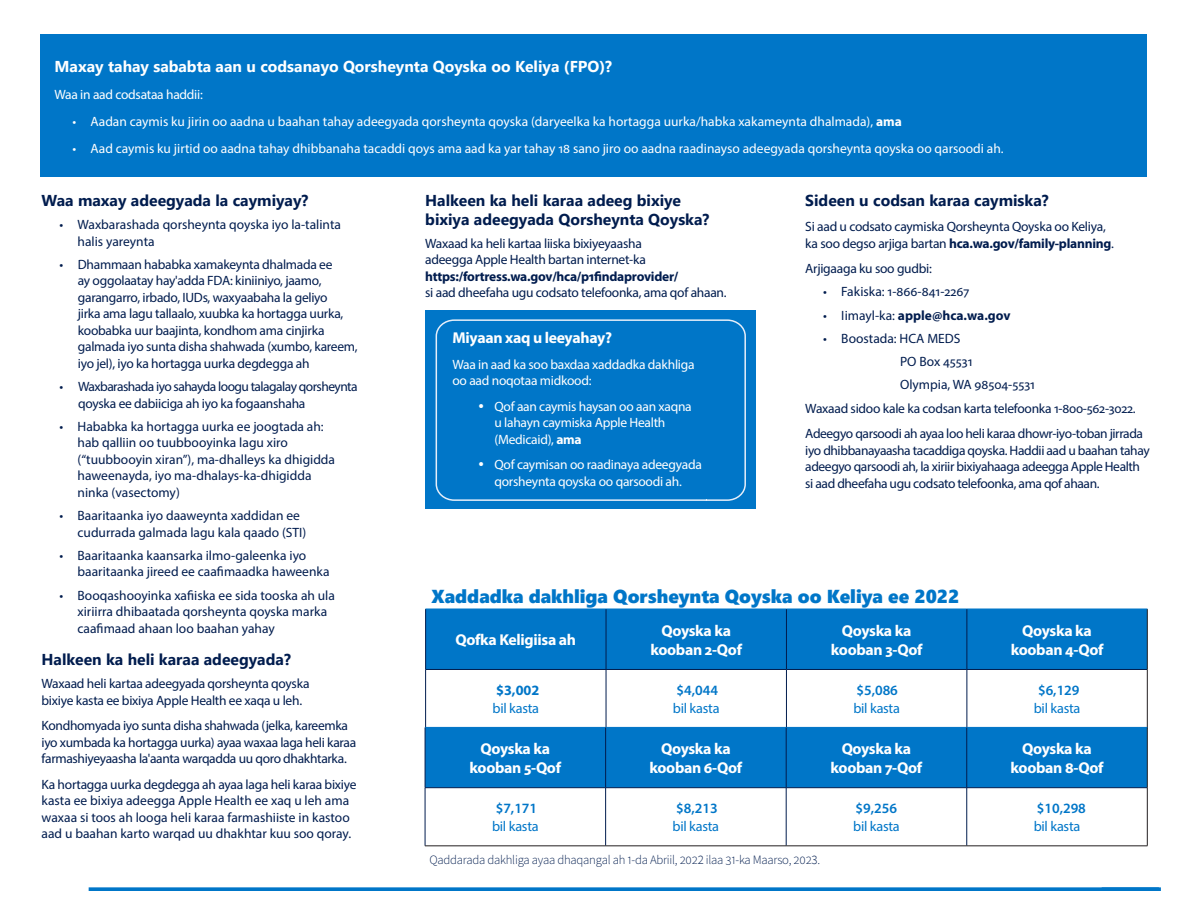
<style>
.page{position:relative;width:1188px;height:918px;background:#fff}
.page>*{position:absolute;margin:0;border:0;box-sizing:border-box;transform-origin:0 0}
.t1{font:18.75px "Segoe UI Black";color:#0076c8}
.t2{font:700 15.75px/18.9px "Myriad Pro";letter-spacing:-.02em;color:#fff;text-align:center}
.Heading_1{font:700 15.75px/18.8px "Segoe UI";color:#001c4e}
.Heading_2{font:700 15.75px "Segoe UI";color:#fff}
.Heading_2-2{font:700 15.75px "Segoe UI";color:#001c4e}
.t3{font:14.25px/17.9px "Myriad Pro";letter-spacing:-.02em;color:#0076c8}
.Bullets{font:13.5px/16.5px "Myriad Pro";letter-spacing:-.02em;color:#001c4e}
.Bullets-2{font:13.5px/16.5px "Myriad Pro";color:#001c4e}
.t4{font:13.5px/16.5px "Myriad Pro";letter-spacing:-.005em;color:#fff}
.Bullets-3{font:13.5px/16.5px "Myriad Pro";letter-spacing:-.04em;color:#001c4e}
.t5{font:700 13.5px "Myriad Pro";color:#001c4e}
.t6{font:300 12.75px "Source Sans Pro";letter-spacing:-.02em;color:#001c4e}
.s1{font-weight:700}
.s2{font-weight:400}
.s3{font-weight:600}
</style>
<div class="page">
<div style="left:425px;top:310px;width:331px;height:198px;background:#0076c8"></div>
<div style="left:40px;top:35px;width:1108px;height:142px;background:#0076c8"></div>
<div style="left:426px;top:610px;width:721px;height:59px;background:#0076c8"></div>
<hr style="left:425px;top:609px;width:181px;height:1px;background:#0076c8">
<hr style="left:606px;top:609px;width:180px;height:1px;background:#0076c8">
<hr style="left:786px;top:609px;width:181px;height:1px;background:#0076c8">
<hr style="left:967px;top:609px;width:180px;height:1px;background:#0076c8">
<hr style="left:425px;top:609px;width:1px;height:60px;background:#001c4e">
<hr style="left:606px;top:609px;width:1px;height:60px;background:#001c4e">
<hr style="left:786px;top:609px;width:1px;height:60px;background:#001c4e">
<hr style="left:967px;top:609px;width:1px;height:60px;background:#001c4e">
<hr style="left:425px;top:669px;width:181px;height:1px;background:#001c4e">
<hr style="left:425px;top:670px;width:1px;height:58px;background:#001c4e">
<hr style="left:606px;top:669px;width:180px;height:1px;background:#001c4e">
<hr style="left:606px;top:670px;width:1px;height:58px;background:#001c4e">
<hr style="left:786px;top:669px;width:181px;height:1px;background:#001c4e">
<hr style="left:786px;top:670px;width:1px;height:58px;background:#001c4e">
<hr style="left:967px;top:669px;width:180px;height:1px;background:#001c4e">
<hr style="left:967px;top:670px;width:1px;height:58px;background:#001c4e">
<hr style="left:1147px;top:609px;width:1px;height:60px;background:#231f20">
<hr style="left:1147px;top:669px;width:1px;height:59px;background:#231f20">
<div style="left:426px;top:728px;width:721px;height:59px;background:#0076c8"></div>
<hr style="left:425px;top:787px;width:181px;height:1px;background:#001c4e">
<hr style="left:606px;top:787px;width:180px;height:1px;background:#001c4e">
<hr style="left:786px;top:787px;width:181px;height:1px;background:#001c4e">
<hr style="left:967px;top:787px;width:180px;height:1px;background:#001c4e">
<hr style="left:425px;top:727px;width:181px;height:1px;background:#0076c8">
<hr style="left:606px;top:727px;width:180px;height:1px;background:#0076c8">
<hr style="left:786px;top:727px;width:181px;height:1px;background:#0076c8">
<hr style="left:967px;top:727px;width:181px;height:1px;background:#0076c8">
<hr style="left:425px;top:728px;width:1px;height:60px;background:#001c4e">
<hr style="left:605px;top:728px;width:1px;height:60px;background:#001c4e">
<hr style="left:786px;top:728px;width:1px;height:60px;background:#001c4e">
<hr style="left:966px;top:728px;width:1px;height:60px;background:#001c4e">
<hr style="left:425px;top:788px;width:1px;height:58px;background:#001c4e">
<hr style="left:605px;top:788px;width:1px;height:58px;background:#001c4e">
<hr style="left:786px;top:788px;width:1px;height:58px;background:#001c4e">
<hr style="left:966px;top:788px;width:1px;height:58px;background:#001c4e">
<hr style="left:1147px;top:728px;width:1px;height:60px;background:#231f20">
<hr style="left:1147px;top:788px;width:1px;height:58px;background:#231f20">
<hr style="left:425px;top:846px;width:181px;height:1px;background:#231f20">
<hr style="left:606px;top:846px;width:180px;height:1px;background:#231f20">
<hr style="left:786px;top:846px;width:181px;height:1px;background:#231f20">
<hr style="left:967px;top:846px;width:181px;height:1px;background:#231f20">
<svg style="left:89px;top:887px;width:1072px;height:4px;background:#1681cc"></svg>
<svg style="left:435px;top:319px;width:311px;height:182px"></svg>
<p class="Heading_2" style="left:55px;top:52px;width:559px">Maxay tahay sababta aan u codsanayo Qorsheynta Qoyska oo Keliya (FPO)?</p>
<p class="t4" style="left:55px;top:86px;width:150px">Waa in aad codsataa haddii:</p>
<p class="t4" style="left:73px;top:113px;width:831px">• Aadan caymis ku jirin oo aadna u baahan tahay adeegyada qorsheynta qoyska (daryeelka ka hortagga uurka/habka xakameynta dhalmada), <span class="s1">ama</span></p>
<p class="t4" style="left:73px;top:140px;width:933px">• Aad caymis ku jirtid oo aadna tahay dhibbanaha tacaddi qoys ama aad ka yar tahay 18 sano jiro oo aadna raadinayso adeegyada qorsheynta qoyska oo qarsoodi ah.</p>
<p class="Heading_2-2" style="left:42px;top:185px;width:268px">Waa maxay adeegyada la caymiyay?</p>
<p class="Bullets-2" style="left:78px;top:216px;width:265px;text-indent:-18px">• Waxbarashada qorsheynta qoyska iyo la-talinta halis yareynta</p>
<p class="Bullets" style="left:78px;top:256px;width:281px;text-indent:-18px">• Dhammaan hababka xamakeynta dhalmada ee<br>ay oggolaatay hay'adda FDA: kiniiniyo, jaamo, garangarro, irbado, IUDs, waxyaabaha la geliyo<br>jirka ama lagu tallaalo, xuubka ka hortagga uurka, koobabka uur baajinta, kondhom ama cinjirka galmada iyo sunta disha shahwada (xumbo, kareem, iyo jel), iyo ka hortagga uurka degdegga ah</p>
<p class="Bullets-3" style="left:78px;top:378px;width:281px;text-indent:-19px">• Waxbarashada iyo sahayda loogu talagalay qorsheynta qoyska ee dabiiciga ah iyo ka fogaanshaha</p>
<p class="Bullets-2" style="left:78px;top:418px;width:259px;text-indent:-18px">• Hababka ka hortagga uurka ee joogtada ah: hab qalliin oo tuubbooyinka lagu xiro (“tuubbooyin xiran”), ma-dhalleys ka dhigidda haweenayda, iyo ma-dhalays-ka-dhigidda ninka (vasectomy)</p>
<p class="Bullets-2" style="left:78px;top:507px;width:230px;text-indent:-18px">• Baaritaanka iyo daaweynta xaddidan ee cudurrada galmada lagu kala qaado (STI)</p>
<p class="Bullets-2" style="left:78px;top:547px;width:254px;text-indent:-18px">• Baaritaanka kaansarka ilmo-galeenka iyo baaritaanka jireed ee caafimaadka haweenka</p>
<p class="Bullets-2" style="left:78px;top:587px;width:259px;text-indent:-18px">• Booqashooyinka xafiiska ee sida tooska ah ula xiriirra dhibaatada qorsheynta qoyska marka caafimaad ahaan loo baahan yahay</p>
<p class="Heading_2-2" style="left:42px;top:644px;width:251px">Halkeen ka heli karaa adeegyada?</p>
<p class="Bullets" style="left:42px;top:675px;width:269px">Waxaad heli kartaa adeegyada qorsheynta qoyska bixiye kasta ee bixiya Apple Health ee xaqa u leh.</p>
<p class="Bullets" style="left:42px;top:717px;width:316px">Kondhomyada iyo sunta disha shahwada (jelka, kareemka iyo xumbada ka hortagga uurka) ayaa waxaa laga heli karaa farmashiyeyaasha la'aanta warqadda uu qoro dhakhtarka.</p>
<p class="Bullets-2" style="left:42px;top:776px;width:316px">Ka hortagga uurka degdegga ah ayaa laga heli karaa bixiye kasta ee bixiya adeegga Apple Health ee xaq u leh ama waxaa si toos ah looga heli karaa farmashiiste in kastoo aad u baahan karto warqad uu dhakhtar kuu soo qoray.</p>
<p class="Heading_1" style="left:425px;top:190px;width:286px">Halkeen ka heli karaa adeeg bixiye bixiya adeegyada Qorsheynta Qoyska?</p>
<p class="Bullets" style="left:425px;top:235px;width:303px">Waxaad ka heli kartaa liiska bixiyeyaasha<br>adeegga Apple Health bartan internet-ka <span class="s1">https:/fortress.wa.gov/hca/p1findaprovider/<br></span>si aad dheefaha ugu codsato telefoonka, ama qof ahaan.</p>
<p class="t2" style="left:453px;top:328px;width:161px">Miyaan xaq u leeyahay?</p>
<p class="t4" style="left:453px;top:356px;width:244px">Waa in aad ka soo baxdaa xaddadka dakhliga oo aad noqotaa midkood:</p>
<p class="t4" style="left:495px;top:398px;width:199px;text-indent:-16px">• Qof aan caymis haysan oo aan xaqna u lahayn caymiska Apple Health (Medicaid), <span class="s1">ama</span></p>
<p class="t4" style="left:478px;top:456px;width:225px;text-align:center">• Qof caymisan oo raadinaya adeegyada qorsheynta qoyska oo qarsoodi ah.</p>
<p class="Heading_1" style="left:805px;top:189px;width:245px">Sideen u codsan karaa caymiska?</p>
<p class="Bullets" style="left:805px;top:218px;width:310px">Si aad u codsato caymiska Qorsheynta Qoyska oo Keliya, ka soo degso arjiga bartan <span class="s1">hca.wa.gov/family-planning</span>.</p>
<p class="Bullets" style="left:805px;top:260px;width:128px">Arjigaaga ku soo gudbi:</p>
<p class="Bullets-2" style="left:823px;top:283px;width:148px">• Fakiska: 1-866-841-2267</p>
<p class="t5" style="left:823px;top:306px;width:189px"><span class="s2">• Iimayl-ka:</span> apple@hca.wa.gov</p>
<p class="Bullets-2" style="left:823px;top:330px;width:139px">• Boostada: HCA MEDS</p>
<p class="Bullets-2" style="left:900px;top:353px;width:74px">PO Box 45531</p>
<p class="Bullets-2" style="left:900px;top:376px;width:137px">Olympia, WA 98504-5531</p>
<p class="Bullets" style="left:805px;top:400px;width:332px">Waxaad sidoo kale ka codsan karta telefoonka 1-800-562-3022.</p>
<p class="Bullets" style="left:805px;top:425px;width:346px">Adeegyo qarsoodi ah ayaa loo heli karaa dhowr-iyo-toban jirrada iyo dhibbanayaasha tacaddiga qoyska. Haddii aad u baahan tahay adeegyo qarsoodi ah, la xiriir bixiyahaaga adeegga Apple Health si aad dheefaha ugu codsato telefoonka, ama qof ahaan.</p>
<p class="t1" style="left:432px;top:583px;width:529px">Xaddadka dakhliga Qorsheynta Qoyska oo Keliya ee 2022</p>
<p class="t2" style="left:456px;top:630px;width:122px">Qofka Keligiisa ah</p>
<p class="t2" style="left:650px;top:620px;width:93px">Qoyska ka kooban 2-Qof</p>
<p class="t2" style="left:831px;top:620px;width:93px">Qoyska ka kooban 3-Qof</p>
<p class="t2" style="left:1011px;top:620px;width:94px">Qoyska ka kooban 4-Qof</p>
<p class="t3" style="left:493px;top:681px;width:48px"><span class="s1">$3,002 </span>bil kasta</p>
<p class="t3" style="left:673px;top:681px;width:48px"><span class="s3">$4,044 </span>bil kasta</p>
<p class="t3" style="left:853px;top:681px;width:48px"><span class="s3">$5,086 </span>bil kasta</p>
<p class="t3" style="left:1034px;top:681px;width:48px"><span class="s3">$6,129 </span>bil kasta</p>
<p class="t2" style="left:470px;top:739px;width:93px">Qoyska ka kooban 5-Qof</p>
<p class="t2" style="left:649px;top:739px;width:94px">Qoyska ka kooban 6-Qof</p>
<p class="t2" style="left:831px;top:739px;width:93px">Qoyska ka kooban 7-Qof</p>
<p class="t2" style="left:1011px;top:739px;width:94px">Qoyska ka kooban 8-Qof</p>
<p class="t3" style="left:492px;top:799px;width:48px"><span class="s3">$7,171 </span>bil kasta</p>
<p class="t3" style="left:673px;top:799px;width:48px"><span class="s3">$8,213 </span>bil kasta</p>
<p class="t3" style="left:853px;top:799px;width:48px"><span class="s3">$9,256 </span>bil kasta</p>
<p class="t3" style="left:1034px;top:799px;width:54px"><span class="s3">$10,298 </span>bil kasta</p>
<p class="t6" style="left:430px;top:852px;width:392px">Qaddarada dakhliga ayaa dhaqangal ah 1-da Abriil, 2022 ilaa 31-ka Maarso, 2023.</p>
</div>
